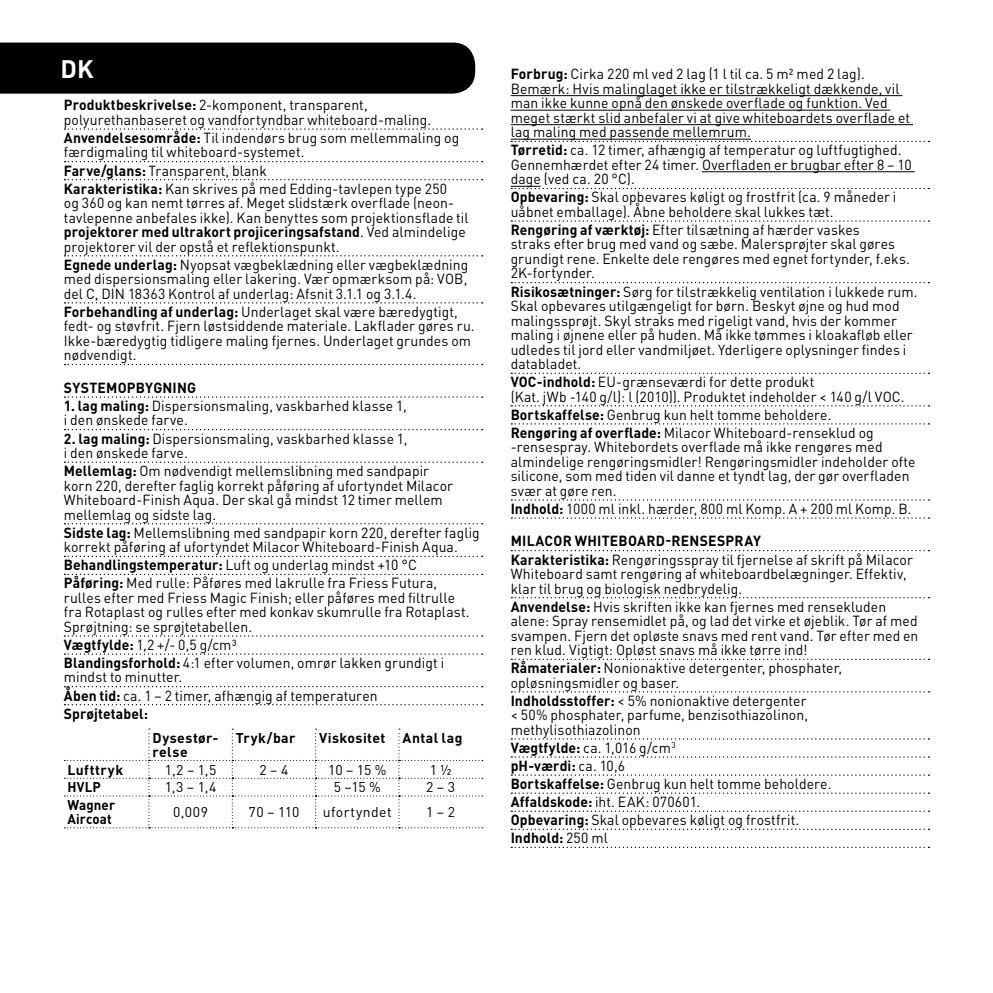
<style>
.page{position:relative;width:993px;height:993px;background:#fff}
.page>*{position:absolute;margin:0;border:0;box-sizing:border-box;transform-origin:0 0}
.t1{font:700 25px "DINOT";color:#fff}
.t2{font:14.5px/14.5px "DINOT";letter-spacing:.01em;color:#000;scale:.96 1}
.t3{font:700 14.5px "DINOT";letter-spacing:.015em;color:#000;scale:.96 1}
.t4{font:14px "DINOT";letter-spacing:.03em;color:#000}
.t5{font:700 14px/14px "DINOT";letter-spacing:.03em;color:#000}
.t6{font:700 14px/14px "DINOT";letter-spacing:.005em;color:#000;scale:.95 1}
.t7{font:700 14px "DINOT";letter-spacing:.03em;color:#000;scale:.95 1}
.s1{font-weight:700}
</style>
<div class="page">
<svg style="left:64px;top:128px;width:418px;height:2px"></svg>
<svg style="left:64px;top:161px;width:418px;height:1px"></svg>
<svg style="left:64px;top:179px;width:418px;height:1px"></svg>
<svg style="left:64px;top:255px;width:418px;height:1px"></svg>
<svg style="left:64px;top:302px;width:418px;height:1px"></svg>
<svg style="left:64px;top:364px;width:418px;height:1px"></svg>
<svg style="left:64px;top:396px;width:418px;height:1px"></svg>
<svg style="left:64px;top:429px;width:418px;height:1px"></svg>
<svg style="left:64px;top:461px;width:418px;height:1px"></svg>
<svg style="left:64px;top:523px;width:418px;height:1px"></svg>
<svg style="left:64px;top:555px;width:418px;height:2px"></svg>
<svg style="left:64px;top:573px;width:418px;height:2px"></svg>
<svg style="left:64px;top:635px;width:418px;height:1px"></svg>
<svg style="left:64px;top:653px;width:418px;height:1px"></svg>
<svg style="left:64px;top:686px;width:418px;height:1px"></svg>
<svg style="left:64px;top:704px;width:418px;height:1px"></svg>
<svg style="left:64px;top:728px;width:418px;height:100px"></svg>
<hr style="left:510px;top:95px;width:392px;height:1px;background:#000">
<hr style="left:510px;top:110px;width:380px;height:1px;background:#000">
<hr style="left:510px;top:124px;width:402px;height:1px;background:#000">
<svg style="left:511px;top:141px;width:418px;height:1px"></svg>
<hr style="left:510px;top:139px;width:240px;height:1px;background:#000">
<hr style="left:701px;top:171px;width:213px;height:1px;background:#000">
<svg style="left:511px;top:188px;width:418px;height:1px"></svg>
<hr style="left:510px;top:186px;width:30px;height:1px;background:#000">
<svg style="left:511px;top:220px;width:418px;height:1px"></svg>
<svg style="left:511px;top:282px;width:418px;height:1px"></svg>
<svg style="left:511px;top:372px;width:418px;height:2px"></svg>
<svg style="left:511px;top:405px;width:418px;height:1px"></svg>
<svg style="left:511px;top:423px;width:418px;height:1px"></svg>
<svg style="left:511px;top:499px;width:418px;height:1px"></svg>
<svg style="left:511px;top:517px;width:418px;height:1px"></svg>
<svg style="left:511px;top:550px;width:418px;height:1px"></svg>
<svg style="left:511px;top:597px;width:418px;height:1px"></svg>
<svg style="left:511px;top:658px;width:418px;height:1px"></svg>
<svg style="left:511px;top:691px;width:418px;height:1px"></svg>
<svg style="left:511px;top:738px;width:418px;height:1px"></svg>
<svg style="left:511px;top:756px;width:418px;height:1px"></svg>
<svg style="left:511px;top:774px;width:418px;height:1px"></svg>
<svg style="left:511px;top:792px;width:418px;height:1px"></svg>
<svg style="left:511px;top:810px;width:418px;height:1px"></svg>
<svg style="left:511px;top:828px;width:418px;height:1px"></svg>
<svg style="left:511px;top:846px;width:418px;height:1px"></svg>
<div style="left:0;top:43px;width:475px;height:51px;background:#000"></div>
<h1 class="t1" style="left:61px;top:52px;width:35px">DK</h1>
<p class="t2" style="left:64px;top:97px;width:384px"><span class="s1">Produktbeskrivelse:</span> 2-komponent, transparent, polyurethanbaseret og vandfortyndbar whiteboard-maling.</p>
<p class="t2" style="left:64px;top:130px;width:413px"><span class="s1">Anvendelsesområde:</span> Til indendørs brug som mellemmaling og færdigmaling til whiteboard-systemet.</p>
<p class="t2" style="left:64px;top:161px;width:401px;line-height:18px"><span class="s1">Farve/glans:</span> Transparent, blank<br><span class="s1">Karakteristika:</span> Kan skrives på med Edding-tavlepen type 250</p>
<p class="t2" style="left:64px;top:195px;width:423px">og 360 og kan nemt tørres af. Meget slidstærk overflade (neon&shy;tavlepenne anbefales ikke). Kan benyttes som projektionsflade til <span class="s1">projektorer med ultrakort projiceringsafstand</span>. Ved almindelige projektorer vil der opstå et reflektionspunkt.</p>
<p class="t2" style="left:64px;top:256px;width:423px;text-align:justify"><span class="s1">Egnede underlag:</span> Nyopsat vægbeklædning eller vægbeklædning med dispersionsmaling eller lakering. Vær opmærksom på: VOB, del C, DIN 18363 Kontrol af underlag: Afsnit 3.1.1 og 3.1.4.</p>
<p class="t2" style="left:64px;top:303px;width:429px"><span class="s1">Forbehandling af underlag:</span> Underlaget skal være bæredygtigt, fedt- og støvfrit. Fjern løstsiddende materiale. Lakflader gøres ru.<br>Ikke-bæredygtig tidligere maling fjernes. Underlaget grundes om nødvendigt.</p>
<p class="t3" style="left:64px;top:377px;width:139px">SYSTEMOPBYGNING</p>
<p class="t2" style="left:64px;top:398px;width:358px"><span class="s1">1. lag maling:</span> Dispersionsmaling, vaskbarhed klasse 1, i den ønskede farve.</p>
<p class="t2" style="left:64px;top:430px;width:359px"><span class="s1">2. lag maling:</span> Dispersionsmaling, vaskbarhed klasse 1, i den ønskede farve.</p>
<p class="t2" style="left:64px;top:463px;width:407px"><span class="s1">Mellemlag:</span> Om nødvendigt mellemslibning med sandpapir korn 220, derefter faglig korrekt påføring af ufortyndet Milacor Whiteboard-Finish Aqua. Der skal gå mindst 12 timer mellem mellemlag og sidste lag.</p>
<p class="t2" style="left:64px;top:524px;width:434px"><span class="s1">Sidste lag:</span> Mellemslibning med sandpapir korn 220, derefter faglig korrekt påføring af ufortyndet Milacor Whiteboard-Finish Aqua.</p>
<p class="t2" style="left:64px;top:555px;width:390px;line-height:18px"><span class="s1">Behandlingstemperatur:</span> Luft og underlag mindst +10 °C<br><span class="s1">Påføring:</span> Med rulle: Påføres med lakrulle fra Friess Futura,</p>
<p class="t2" style="left:64px;top:589px;width:424px">rulles efter med Friess Magic Finish; eller påføres med filtrulle fra Rotaplast og rulles efter med konkav skumrulle fra Rotaplast.<br>Sprøjtning: se sprøjtetabellen.</p>
<p class="t2" style="left:64px;top:634px;width:397px;line-height:18px"><span class="s1">Vægtfylde:</span> 1,2 +/- 0,5 g/cm³<br><span class="s1">Blandingsforhold:</span> 4:1 efter volumen, omrør lakken grundigt i</p>
<p class="t2" style="left:64px;top:667px;width:328px;line-height:18px">mindst to minutter.<br><span class="s1">Åben tid:</span> ca. 1 – 2 timer, afhængig af temperaturen<br><span class="s1">Sprøjtetabel:</span></p>
<p class="t5" style="left:152px;top:730px;width:68px">Dysestør&shy;relse</p>
<p class="t5" style="left:236px;top:730px;width:61px">Tryk/bar</p>
<p class="t5" style="left:319px;top:730px;width:145px">Viskositet Antal lag</p>
<p class="t5" style="left:67px;top:761px;width:57px">Lufttryk</p>
<p class="t4" style="left:165px;top:759px;width:53px">1,2 – 1,5</p>
<p class="t4" style="left:259px;top:759px;width:30px">2 – 4</p>
<p class="t4" style="left:328px;top:759px;width:60px">10 – 15 %</p>
<p class="t4" style="left:429px;top:759px;width:23px">1 ½</p>
<p class="t7" style="left:67px;top:777px;width:37px">HVLP</p>
<p class="t4" style="left:165px;top:777px;width:53px">1,3 – 1,4</p>
<p class="t4" style="left:333px;top:777px;width:49px">5 –15 %</p>
<p class="t4" style="left:426px;top:777px;width:30px">2 – 3</p>
<p class="t6" style="left:67px;top:797px;width:52px">Wagner<br>Aircoat</p>
<p class="t4" style="left:173px;top:802px;width:37px">0,009</p>
<p class="t4" style="left:248px;top:802px;width:52px">70 – 110</p>
<p class="t4" style="left:323px;top:802px;width:70px">ufortyndet</p>
<p class="t4" style="left:426px;top:802px;width:30px">1 – 2</p>
<p class="t2" style="left:510px;top:66px;width:417px"><span class="s1">Forbrug:</span> Cirka 220 ml ved 2 lag (1 l til ca. 5 m² med 2 lag).<br>Bemærk: Hvis malinglaget ikke er tilstrækkeligt dækkende, vil man ikke kunne opnå den ønskede overflade og funktion. Ved meget stærkt slid anbefaler vi at give whiteboardets overflade et lag maling med passende mellemrum.</p>
<p class="t2" style="left:510px;top:142px;width:419px"><span class="s1">Tørretid:</span> ca. 12 timer, afhængig af temperatur og luftfugtighed.<br>Gennemhærdet efter 24 timer. Overfladen er brugbar efter 8 – 10 dage (ved ca. 20 °C).</p>
<p class="t2" style="left:510px;top:189px;width:403px"><span class="s1">Opbevaring:</span> Skal opbevares køligt og frostfrit (ca. 9 måneder i uåbnet emballage). Åbne beholdere skal lukkes tæt.</p>
<p class="t2" style="left:510px;top:222px;width:417px"><span class="s1">Rengøring af værktøj:</span> Efter tilsætning af hærder vaskes<br>straks efter brug med vand og sæbe. Malersprøjter skal gøres grundigt rene. Enkelte dele rengøres med egnet fortynder, f.eks.<br>2K-fortynder.</p>
<p class="t2" style="left:510px;top:283px;width:425px"><span class="s1">Risikosætninger:</span> Sørg for tilstrækkelig ventilation i lukkede rum.<br>Skal opbevares utilgængeligt for børn. Beskyt øjne og hud mod malingssprøjt. Skyl straks med rigeligt vand, hvis der kommer maling i øjnene eller på huden. Må ikke tømmes i kloakafløb eller udledes til jord eller vandmiljøet. Yderligere oplysninger findes i databladet.</p>
<p class="t2" style="left:510px;top:374px;width:412px"><span class="s1">VOC-indhold:</span> EU-grænseværdi for dette produkt<br>(Kat. jWb -140 g/l): l (2010)). Produktet indeholder &lt; 140 g/l VOC.</p>
<p class="t2" style="left:510px;top:405px;width:380px;line-height:18px"><span class="s1">Bortskaffelse:</span> Genbrug kun helt tomme beholdere.<br><span class="s1">Rengøring af overflade:</span> Milacor Whiteboard-renseklud og</p>
<p class="t2" style="left:510px;top:439px;width:423px">-rensespray. Whitebordets overflade må ikke rengøres med almindelige rengøringsmidler! Rengøringsmidler indeholder ofte silicone, som med tiden vil danne et tyndt lag, der gør overfladen svær at gøre ren.</p>
<p class="t2" style="left:510px;top:500px;width:419px"><span class="s1">Indhold:</span> 1000 ml inkl. hærder, 800 ml Komp. A + 200 ml Komp. B.</p>
<p class="t2" style="left:510px;top:531px;width:420px;line-height:18px"><span class="s1">MILACOR WHITEBOARD-RENSESPRAY<br>Karakteristika:</span> Rengøringsspray til fjernelse af skrift på Milacor</p>
<p class="t2" style="left:510px;top:565px;width:414px">Whiteboard samt rengøring af whiteboardbelægninger. Effektiv, klar til brug og biologisk nedbrydelig.</p>
<p class="t2" style="left:510px;top:598px;width:426px"><span class="s1">Anvendelse:</span> Hvis skriften ikke kan fjernes med rensekluden alene: Spray rensemidlet på, og lad det virke et øjeblik. Tør af med svampen. Fjern det opløste snavs med rent vand. Tør efter med en ren klud. Vigtigt: Opløst snavs må ikke tørre ind!</p>
<p class="t2" style="left:510px;top:660px;width:347px"><span class="s1">Råmaterialer:</span> Nonionaktive detergenter, phosphater, opløsningsmidler og baser.</p>
<p class="t2" style="left:510px;top:692px;width:311px;text-align:justify"><span class="s1">Indholdsstoffer:</span> &lt; 5% nonionaktive detergenter &lt; 50% phosphater, parfume, benzisothiazolinon, methylisothiazolinon</p>
<p class="t2" style="left:510px;top:737px;width:335px;line-height:18px"><span class="s1">Vægtfylde:</span> ca. 1,016 g/cm<sup>3<br></sup><span class="s1">pH-værdi:</span> ca. 10,6<br><span class="s1">Bortskaffelse:</span> Genbrug kun helt tomme beholdere.<br><span class="s1">Affaldskode:</span> iht. EAK: 070601.<br><span class="s1">Opbevaring:</span> Skal opbevares køligt og frostfrit.<br><span class="s1">Indhold:</span> 250 ml</p>
</div>
